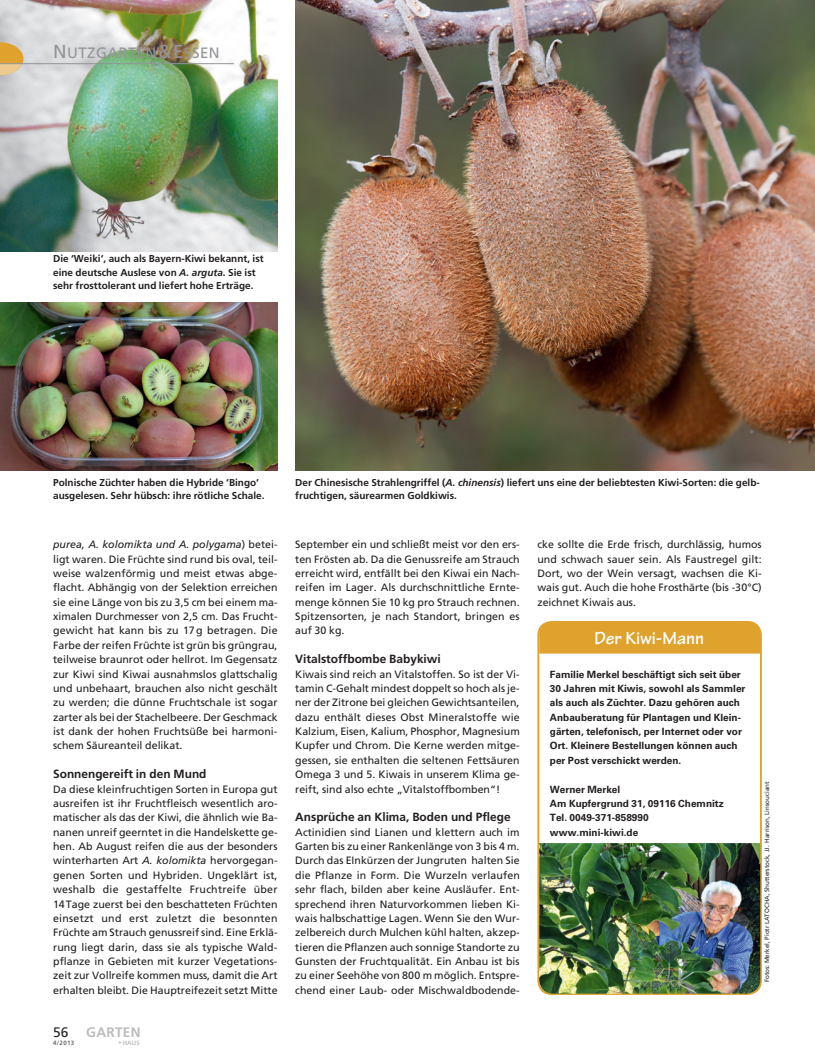
<style>
.page{position:relative;width:815px;height:1063px;background:#fff}
.page>*{position:absolute;margin:0;border:0;box-sizing:border-box;transform-origin:0 0}
.t1{font:700 18.75px "Tekton Pro";color:#fff}
.t2{font:15px "Frutiger LT Std Roman SC800";letter-spacing:.03em;color:#939598}
.t3{font:700 13.75px "Frutiger LT Std";letter-spacing:.02em;color:#bcbdc0}
.t4{font:13.75px "Frutiger LT Std";color:#231f20}
.t5{font:700 11.88px "Frutiger LT Std";color:#231f20}
.t6{font:10.62px/14.4px "Frutiger LT Std";color:#231f20;text-align:justify}
.t7{font:700 10px/13.1px "Frutiger LT Std";color:#231f20}
.t8{font:700 10px/14.4px "Univers LT Std";color:#231f20}
.t9{font:6.25px "Frutiger LT Std";color:#231f20}
.t10{font:700 6.25px "Frutiger LT Std";color:#6c6d70}
.t11{font:700 6.25px "Frutiger LT Std";color:#bcbdc0}
.s1{font-size:18.75px}
.s2{font-style:italic}
</style>
<div class="page">
<div style="left:551px;top:624px;width:198px;height:10px;background:#dea22d"></div>
<div style="left:539px;top:634px;width:222px;height:20px;background:#dea22d"></div>
<div style="left:537px;top:621px;width:225px;height:374px;border:2px solid #dea22d;border-radius:13px"></div>
<img style="left:539px;top:843px;width:221px;height:151px">
<img style="left:295px;top:0;width:520px;height:471px">
<img style="left:0;top:302px;width:278px;height:169px">
<img style="left:0;top:0;width:278px;height:251px">
<svg style="left:0;top:42px;width:23px;height:33px"></svg>
<hr style="left:0;top:63px;width:234px;height:1px;background:#939598">
<h2 class="t2" style="left:53px;top:44px;width:165px"><span class="s1">N</span>UTZGARTEN <span class="s1">&amp; E</span> SSEN</h2>
<p class="t7" style="left:53px;top:252px;width:212px">Die ‘Weiki‘, auch als Bayern-Kiwi bekannt, ist eine deutsche Auslese von <span class="s2">A. arguta</span>. Sie ist sehr frosttolerant und liefert hohe Erträge.</p>
<p class="t7" style="left:53px;top:476px;width:213px">Polnische Züchter haben die Hybride ‘Bingo‘ ausgelesen. Sehr hübsch: ihre rötliche Schale.</p>
<p class="t7" style="left:295px;top:476px;width:466px">Der Chinesische Strahlengriffel (<span class="s2">A. chinensis</span>) liefert uns eine der beliebtesten Kiwi-Sorten: die gelb&shy;fruchtigen, säurearmen Goldkiwis.</p>
<p class="t6" style="left:53px;top:537px;width:226px"><span class="s2">purea, A. kolomikta und A. polygama</span>) betei&shy;ligt waren. Die Früchte sind rund bis oval, teil&shy;weise walzenförmig und meist etwas abge&shy;flacht. Abhängig von der Selektion erreichen sie eine Länge von bis zu 3,5 cm bei einem ma&shy;ximalen Durchmesser von 2,5 cm. Das Frucht&shy;gewicht hat kann bis zu 17g betragen. Die Farbe der reifen Früchte ist grün bis grüngrau, teilweise braunrot oder hellrot. Im Gegensatz zur Kiwi sind Kiwai ausnahmslos glattschalig und unbehaart, brauchen also nicht geschält zu werden; die dünne Fruchtschale ist sogar zarter als bei der Stachelbeere. Der Geschmack ist dank der hohen Fruchtsüße bei harmoni&shy;schem Säureanteil delikat.</p>
<p class="t5" style="left:53px;top:767px;width:155px">Sonnengereift in den Mund</p>
<p class="t6" style="left:53px;top:782px;width:226px">Da diese kleinfruchtigen Sorten in Europa gut ausreifen ist ihr Fruchtfleisch wesentlich aro&shy;matischer als das der Kiwi, die ähnlich wie Ba&shy;nanen unreif geerntet in die Handelskette ge&shy;hen. Ab August reifen die aus der besonders winterharten Art <span class="s2">A. kolomikta</span> hervorgegan&shy;genen Sorten und Hybriden. Ungeklärt ist, weshalb die gestaffelte Fruchtreife über 14Tage zuerst bei den beschatteten Früchten einsetzt und erst zuletzt die besonnten Früchte am Strauch genussreif sind. Eine Erklä&shy;rung liegt darin, dass sie als typische Wald&shy;pflanze in Gebieten mit kurzer Vegetations&shy;zeit zur Vollreife kommen muss, damit die Art erhalten bleibt. Die Hauptreifezeit setzt Mitte</p>
<p class="t4" style="left:53px;top:1024px;width:17px">56</p>
<p class="t3" style="left:86px;top:1024px;width:56px">Garten</p>
<p class="t10" style="left:53px;top:1039px;width:23px">4/2013</p>
<p class="t11" style="left:118px;top:1039px;width:23px">+Haus</p>
<p class="t6" style="left:295px;top:537px;width:226px">September ein und schließt meist vor den ers&shy;ten Frösten ab. Da die Genussreife am Strauch erreicht wird, entfällt bei den Kiwai ein Nach&shy;reifen im Lager. Als durchschnittliche Ernte&shy;menge können Sie 10 kg pro Strauch rechnen.<br>Spitzensorten, je nach Standort, bringen es auf 30 kg.</p>
<p class="t5" style="left:295px;top:652px;width:147px">Vitalstoffbombe Babykiwi</p>
<p class="t6" style="left:295px;top:667px;width:226px">Kiwais sind reich an Vitalstoffen. So ist der Vi&shy;tamin C-Gehalt mindest doppelt so hoch als je&shy;ner der Zitrone bei gleichen Gewichtsanteilen, dazu enthält dieses Obst Mineralstoffe wie Kalzium, Eisen, Kalium, Phosphor, Magnesium Kupfer und Chrom. Die Kerne werden mitge&shy;gessen, sie enthalten die seltenen Fettsäuren Omega 3 und 5. Kiwais in unserem Klima ge&shy;reift, sind also echte „Vitalstoffbomben“!</p>
<p class="t5" style="left:295px;top:810px;width:217px">Ansprüche an Klima, Boden und Pflege</p>
<p class="t6" style="left:295px;top:825px;width:226px">Actinidien sind Lianen und klettern auch im Garten bis zu einer Rankenlänge von 3 bis 4 m.<br>Durch das EInkürzen der Jungruten halten Sie die Pflanze in Form. Die Wurzeln verlaufen sehr flach, bilden aber keine Ausläufer. Ent&shy;sprechend ihren Naturvorkommen lieben Ki&shy;wais halbschattige Lagen. Wenn Sie den Wur&shy;zelbereich durch Mulchen kühl halten, akzep&shy;tieren die Pflanzen auch sonnige Standorte zu Gunsten der Fruchtqualität. Ein Anbau ist bis zu einer Seehöhe von 800 m möglich. Entspre&shy;chend einer Laub- oder Mischwaldbodende-</p>
<p class="t6" style="left:537px;top:537px;width:226px">cke sollte die Erde frisch, durchlässig, humos und schwach sauer sein. Als Faustregel gilt:<br>Dort, wo der Wein versagt, wachsen die Ki&shy;wais gut. Auch die hohe Frosthärte (bis -30°C) zeichnet Kiwais aus.</p>
<h1 class="t1" style="left:595px;top:627px;width:111px">Der Kiwi-Mann</h1>
<p class="t8" style="left:550px;top:667px;width:197px">Familie Merkel beschäftigt sich seit über 30 Jahren mit Kiwis, sowohl als Sammler als auch als Züchter. Dazu gehören auch Anbauberatung für Plantagen und Klein&shy;gärten, telefonisch, per Internet oder vor Ort. Kleinere Bestellungen können auch per Post verschickt werden.</p>
<p class="t8" style="left:550px;top:782px;width:175px">Werner Merkel<br>Am Kupfergrund 31, 09116 Chemnitz<br>Tel. 0049-371-858990 www.mini-kiwi.de</p>
<p class="t9" style="left:763px;top:982px;width:202px;rotate:-90deg">Fotos: Merkel, Piotr LATOCHA, Shutterstock, JJ. Harrison, Linsouciant</p>
</div>
